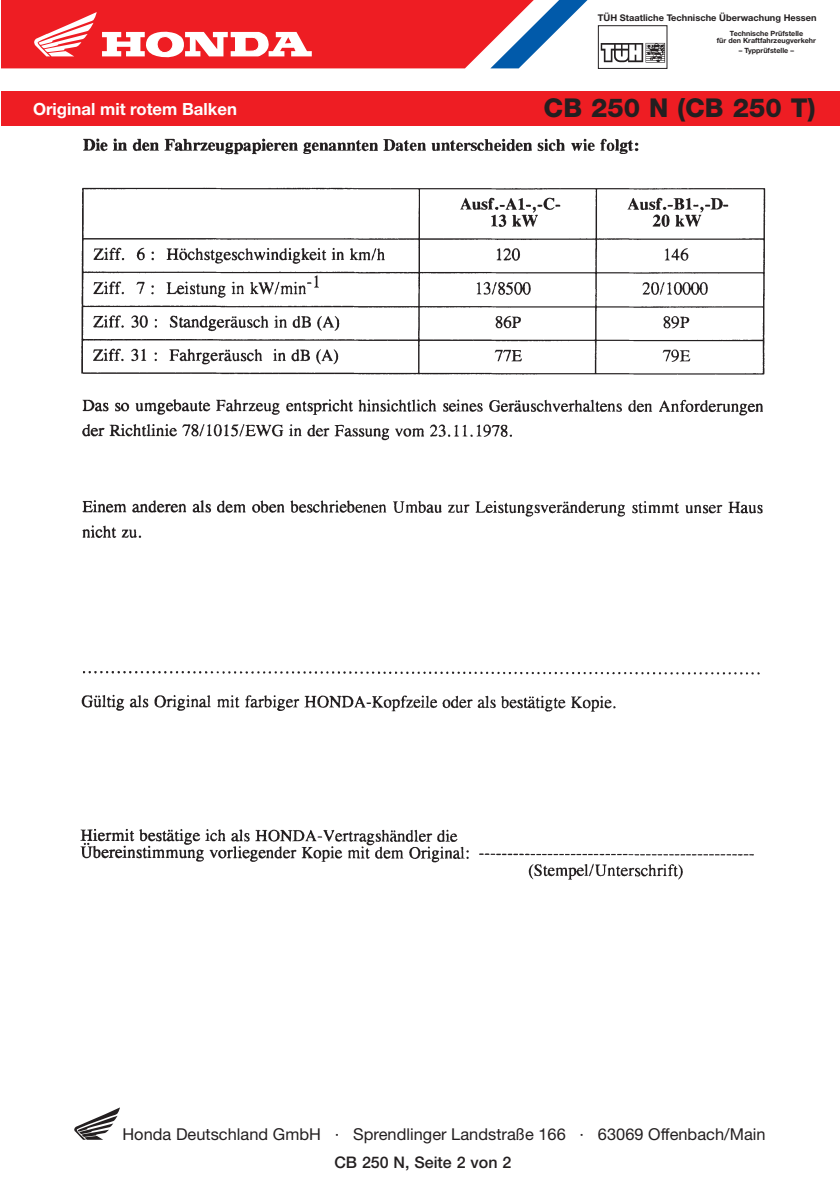
<style>
.page{position:relative;width:840px;height:1190px;background:#fff}
.page>*{position:absolute;margin:0;border:0;box-sizing:border-box;transform-origin:0 0}
.t1{font:800 26px "Helvetica Neue";color:#231f20}
.t2{font:700 16.8px "Helvetica Neue";color:#fff}
.t3{font:16.4px "Helvetica Neue";color:#231f20}
.t4{font:500 16px "Helvetica Neue";color:#231f20}
.t5{font:700 9.2px "Helvetica Neue";letter-spacing:.005em;color:#231f20}
.t6{font:700 7.2px/7.2px "Helvetica Neue";color:#231f20;text-align:center}
</style>
<div class="page">
<svg style="left:2px;top:0;width:596px;height:68px"></svg>
<div style="left:2px;top:91px;width:838px;height:34px;background:#ee1d23"></div>
<img style="left:601px;top:42px;width:64px;height:21px">
<div style="left:598px;top:25px;width:69px;height:44px;border:1px solid #231f20"></div>
<svg style="left:74px;top:1108px;width:46px;height:32px"></svg>
<img style="left:80px;top:138px;width:686px;height:742px">
<p class="t2" style="left:33px;top:103px;width:206px">Original mit rotem Balken</p>
<p class="t5" style="left:598px;top:15px;width:220px">TÜH Staatliche Technische Überwachung Hessen</p>
<p class="t6" style="left:717px;top:30px;width:101px">Technische Prüfstelle<br>für den Kraftfahrzeugverkehr</p>
<p class="t6" style="left:739px;top:48px;width:56px">– Typprüfstelle –</p>
<h1 class="t1" style="left:544px;top:99px;width:273px">CB 250 N (CB 250 T)</h1>
<p class="t3" style="left:122px;top:1128px;width:645px">Honda Deutschland GmbH · Sprendlinger Landstraße 166 · 63069 Offenbach/Main</p>
<p class="t4" style="left:334px;top:1157px;width:178px">CB 250 N, Seite 2 von 2</p>
</div>
